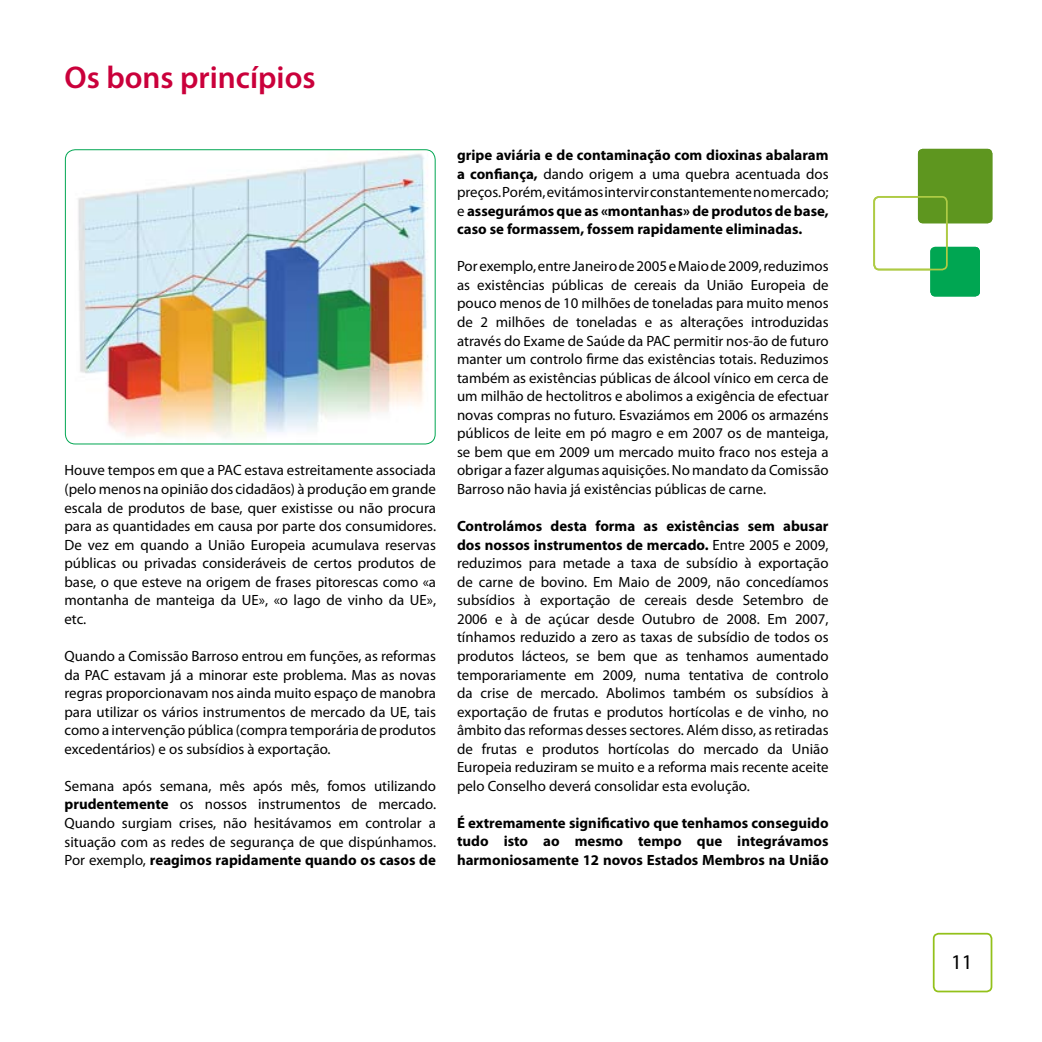
<style>
.page{position:relative;width:1042px;height:1042px;background:#fff}
.page>*{position:absolute;margin:0;border:0;box-sizing:border-box;transform-origin:0 0}
.t1{font:600 31.5px "Myriad Pro";color:#ca003b}
.t2{font:21px "Myriad Pro";color:#000}
.t3{font:14.88px/18.6px "Myriad Pro";color:#000;text-align:justify}
.t4{font:700 14.88px/18.6px "Myriad Pro";color:#000;text-align:justify}
.s1{font-weight:700}
.s2{font-weight:400}
</style>
<div class="page">
<img style="left:65px;top:150px;width:370px;height:294px">
<div style="left:65px;top:149px;width:371px;height:295px;border:1px solid #00a652;border-radius:10px"></div>
<div style="left:933px;top:933px;width:59px;height:59px;border:2px solid #93c11a;border-radius:5px"></div>
<div style="left:918px;top:149px;width:74px;height:74px;background:#5e961f;border-radius:5px"></div>
<div style="left:930px;top:247px;width:50px;height:49px;background:#00a652;border-radius:5px"></div>
<div style="left:873px;top:196px;width:74px;height:74px;border:2px solid #aecb44;border-radius:5px"></div>
<h1 class="t1" style="left:64px;top:57px;width:253px">Os bons princípios</h1>
<p class="t3" style="left:64px;top:461px;width:373px">Houve tempos em que a PAC estava estreitamente associada (pelo menos na opinião dos cidadãos) à produção em grande escala de produtos de base, quer existisse ou não procura para as quantidades em causa por parte dos consumidores.<br>De vez em quando a União Europeia acumulava reservas públicas ou privadas consideráveis de certos produtos de base, o que esteve na origem de frases pitorescas como «a montanha de manteiga da UE», «o lago de vinho da UE», etc.</p>
<p class="t3" style="left:64px;top:646px;width:373px">Quando a Comissão Barroso entrou em funções, as reformas da PAC estavam já a minorar este problema. Mas as novas regras proporcionavam nos ainda muito espaço de manobra para utilizar os vários instrumentos de mercado da UE, tais como a intervenção pública (compra temporária de produtos excedentários) e os subsídios à exportação.</p>
<p class="t3" style="left:64px;top:776px;width:373px">Semana após semana, mês após mês, fomos utilizando <span class="s1">prudentemente</span> os nossos instrumentos de mercado.<br>Quando surgiam crises, não hesitávamos em controlar a situação com as redes de segurança de que dispúnhamos.<br>Por exemplo, <span class="s1">reagimos rapidamente quando os casos de</span></p>
<p class="t4" style="left:457px;top:145px;width:373px">gripe aviária e de contaminação com dioxinas abalaram a confiança, <span class="s2">dando origem a uma quebra acentuada dos preços. Porém, evitámos intervir constantemente no mercado; e</span> assegurámos que as «montanhas» de produtos de base, caso se formassem, fossem rapidamente eliminadas.</p>
<p class="t3" style="left:457px;top:257px;width:373px">Por exemplo, entre Janeiro de 2005 e Maio de 2009, reduzimos as existências públicas de cereais da União Europeia de pouco menos de 10 milhões de toneladas para muito menos de 2 milhões de toneladas e as alterações introduzidas através do Exame de Saúde da PAC permitir nos-ão de futuro manter um controlo firme das existências totais. Reduzimos também as existências públicas de álcool vínico em cerca de um milhão de hectolitros e abolimos a exigência de efectuar novas compras no futuro. Esvaziámos em 2006 os armazéns públicos de leite em pó magro e em 2007 os de manteiga, se bem que em 2009 um mercado muito fraco nos esteja a obrigar a fazer algumas aquisições. No mandato da Comissão Barroso não havia já existências públicas de carne.</p>
<p class="t3" style="left:457px;top:516px;width:373px"><span class="s1">Controlámos desta forma as existências sem abusar dos nossos instrumentos de mercado.</span> Entre 2005 e 2009, reduzimos para metade a taxa de subsídio à exportação de carne de bovino. Em Maio de 2009, não concedíamos subsídios à exportação de cereais desde Setembro de 2006 e à de açúcar desde Outubro de 2008. Em 2007, tínhamos reduzido a zero as taxas de subsídio de todos os produtos lácteos, se bem que as tenhamos aumentado temporariamente em 2009, numa tentativa de controlo da crise de mercado. Abolimos também os subsídios à exportação de frutas e produtos hortícolas e de vinho, no âmbito das reformas desses sectores. Além disso, as retiradas de frutas e produtos hortícolas do mercado da União Europeia reduziram se muito e a reforma mais recente aceite pelo Conselho deverá consolidar esta evolução.</p>
<p class="t4" style="left:457px;top:813px;width:373px">É extremamente significativo que tenhamos conseguido tudo isto ao mesmo tempo que integrávamos harmoniosamente 12 novos Estados Membros na União</p>
<h2 class="t2" style="left:951px;top:949px;width:23px">11</h2>
</div>
